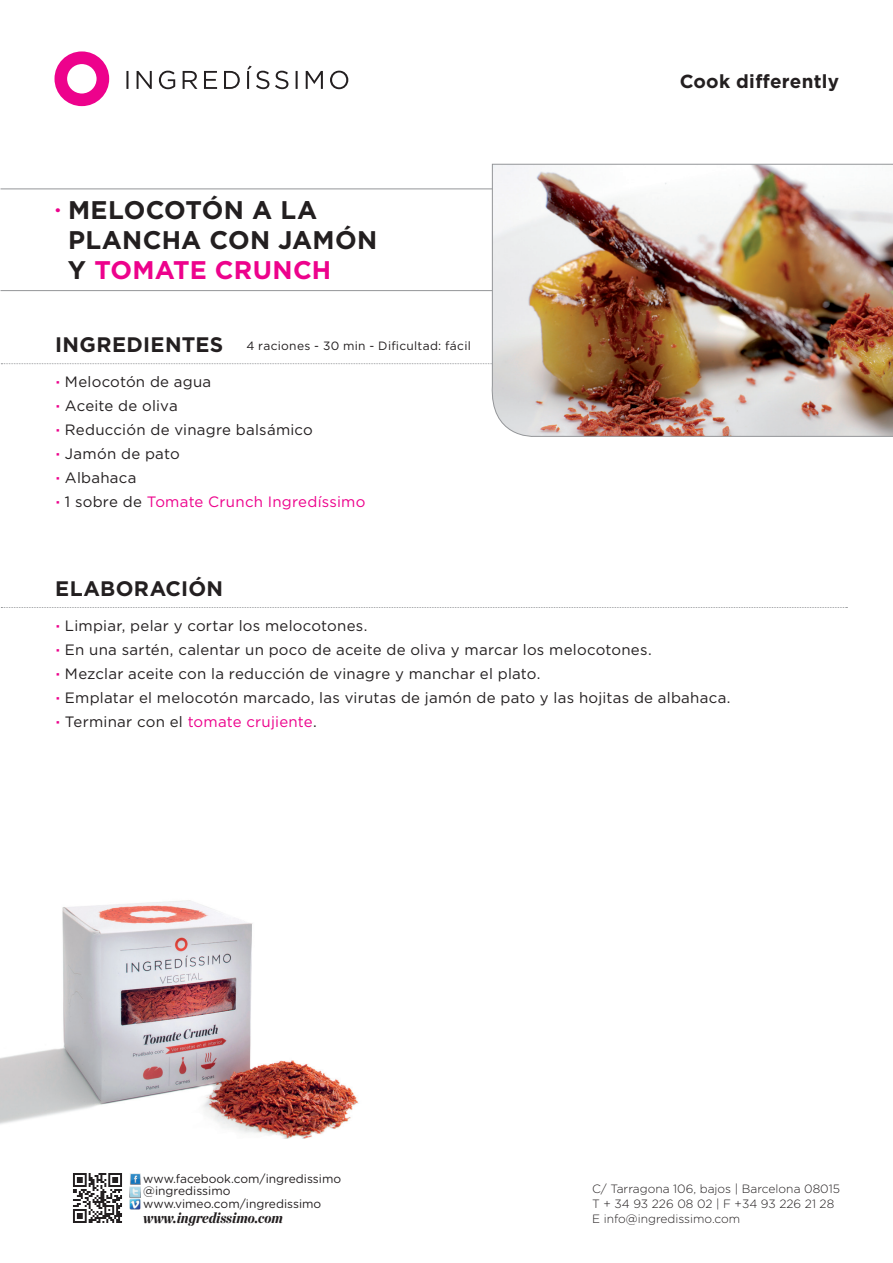
<style>
.page{position:relative;width:893px;height:1263px;background:#fff}
.page>*{position:absolute;margin:0;border:0;box-sizing:border-box;transform-origin:0 0}
.t1{font:700 25.5px/30px "Gotham";letter-spacing:.01em;color:#231f20}
.t2{font:700 21px "Gotham";letter-spacing:.015em;color:#231f20}
.t3{font:700 18.9px "Gotham";color:#231f20}
.t4{font:15px/24px "Gotham";letter-spacing:.015em;color:#231f20}
.t5{font:italic 900 15px "Chronicle Disp Cond";color:#231f20}
.t6{font:300 12px/15px "Gotham Rounded";color:#231f20}
.t7{font:12px/12.3px "Gotham Rounded";color:#231f20}
.t8{font:12px "Gotham";letter-spacing:.025em;color:#231f20}
.s1{font-family:"Helvetica";color:#ed028c}
.s2{color:#ed028c}
.s3{font-weight:700;color:#ed028c}
</style>
<div class="page">
<img style="left:0;top:900px;width:359px;height:238px">
<div style="left:55px;top:51px;width:54px;height:55px;border:13px solid #ed028c;border-radius:50%"></div>
<svg style="left:126px;top:66px;width:222px;height:23px"></svg>
<hr style="left:1px;top:189px;width:845px;height:1px;background:#939598">
<hr style="left:1px;top:290px;width:845px;height:1px;background:#939598">
<svg style="left:1px;top:363px;width:488px;height:1px"></svg>
<svg style="left:1px;top:607px;width:846px;height:1px"></svg>
<img style="left:489px;top:163px;width:404px;height:274px">
<img style="left:73px;top:1173px;width:49px;height:50px">
<svg style="left:130px;top:1173px;width:11px;height:37px"></svg>
<h1 class="t1" style="left:68px;top:195px;width:311px;text-indent:-13px"><span class="s1">·</span> MELOCOTÓN A LA<br>PLANCHA CON JAM ÓN<br>Y <span class="s2">TOMATE CRUNCH</span></h1>
<h2 class="t2" style="left:55px;top:331px;width:111px">INGREDIENTE</h2>
<h2 class="t2" style="left:210px;top:331px;width:15px">S</h2>
<p class="t8" style="left:246px;top:338px;width:226px">4 raciones - 30 min - Dificultad: fácil</p>
<p class="t4" style="left:56px;top:369px;width:311px"><span class="s3">·</span> Melocotón de agua<br><span class="s3">·</span> Aceite de oliva<br><span class="s3">·</span> Reducción de vinagre balsámico<br><span class="s3">·</span> Jamón de pato<br><span class="s3">·</span> Albahaca<br><span class="s3">·</span> 1 sobre de <span class="s2">Tomate Crunch Ingredíssimo</span></p>
<h2 class="t2" style="left:55px;top:575px;width:16px">ELA</h2>
<h2 class="t2" style="left:100px;top:575px;width:33px">BORAC</h2>
<h2 class="t2" style="left:181px;top:575px;width:25px">IÓN</h2>
<p class="t3" style="left:680px;top:69px;width:161px">COOK DIFFERENTLY</p>
<p class="t4" style="left:56px;top:613px;width:676px"><span class="s3">·</span> Limpiar, pelar y cortar los melocotones.<br><span class="s3">·</span> En una sartén, calentar un poco de aceite de oliva y marcar los melocotones.<br><span class="s3">·</span> Mezclar aceite con la reducción de vinagre y manchar el plato.<br><span class="s3">·</span> Emplatar el melocotón marcado, las virutas de jamón de pato y las hojitas de albahaca. <span class="s3">·</span> Terminar con el <span class="s2">tomate crujiente</span>.</p>
<p class="t7" style="left:143px;top:1172px;width:199px">www.facebook.com/ingredissimo @ingredissimo www.vimeo.com/ingredissimo</p>
<p class="t5" style="left:143px;top:1205px;width:141px">www.ingredissimo.com</p>
<p class="t6" style="left:592px;top:1181px;width:249px">C/ Tarragona 106, bajos | Barcelona 08015<br>T + 34 93 226 08 02 | F +34 93 226 21 28<br>E info@ingredissimo.com</p>
</div>
